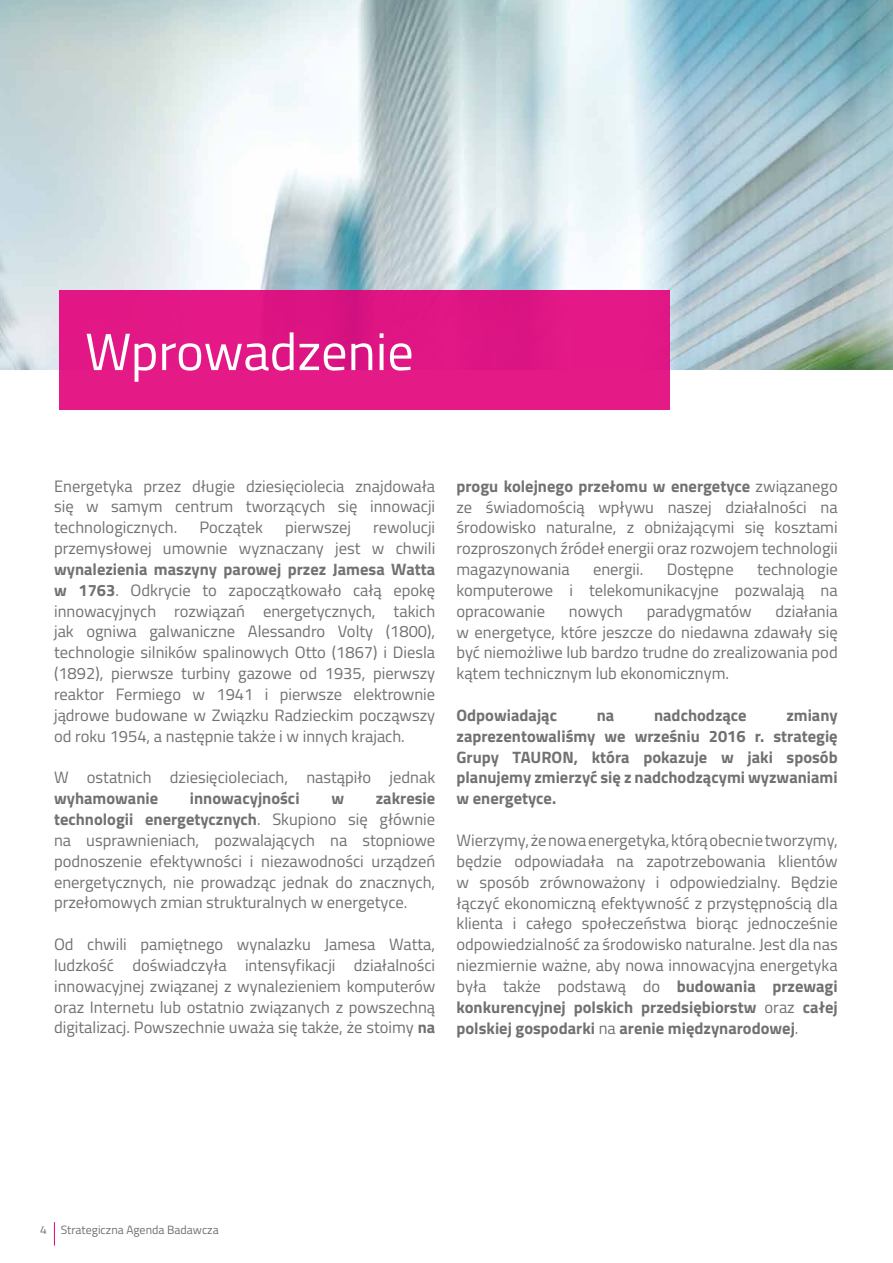
<style>
.page{position:relative;width:893px;height:1263px;background:#fff}
.page>*{position:absolute;margin:0;border:0;box-sizing:border-box;transform-origin:0 0}
.t1{font:52.5px "Titillium";color:#fff}
.t2{font:16.5px/20.9px "Titillium";color:#707172;text-align:justify}
.t3{font:700 16.5px/20.9px "Titillium";color:#707172;text-align:justify}
.t4{font:12px "Titillium";color:#707172}
.s1{font-weight:700}
</style>
<div class="page">
<img style="left:0;top:0;width:893px;height:370px">
<div style="left:60px;top:291px;width:610px;height:119px;background:#e31987"></div>
<svg style="left:54px;top:1222px;width:1px;height:23px"></svg>
<h1 class="t1" style="left:85px;top:313px;width:330px">Wprowadzenie</h1>
<p class="t2" style="left:54px;top:475px;width:383px">Energetyka przez długie dziesięciolecia znajdowała się w samym centrum tworzących się innowacji technologicznych.</p>
<p class="t2" style="left:54px;top:516px;width:383px;text-align:right">rewolucji<br>przemysłowej umownie wyznaczany jest w chwili</p>
<p class="t2" style="left:54px;top:558px;width:383px"><span class="s1">wynalezienia maszyny parowej przez Jamesa Watta w 1763</span>. Odkrycie to zapoczątkowało całą epokę innowacyjnych rozwiązań energetycznych, takich jak ogniwa galwaniczne Alessandro Volty (1800), technologie silników spalinowych Otto (1867) i Diesla (1892), pierwsze turbiny gazowe od 1935, pierwszy reaktor Fermiego w 1941 i pierwsze elektrownie jądrowe budowane w Związku Radzieckim począwszy od roku 1954, a następnie także i w innych krajach.</p>
<p class="t2" style="left:54px;top:766px;width:383px">W ostatnich dziesięcioleciach, nastąpiło jednak</p>
<p class="t3" style="left:54px;top:787px;width:106px">wyhamowanie</p>
<p class="t3" style="left:190px;top:787px;width:111px">innowacyjności</p>
<p class="t3" style="left:331px;top:787px;width:14px">w</p>
<p class="t2" style="left:200px;top:516px;width:65px">Początek</p>
<p class="t2" style="left:285px;top:516px;width:67px">pierwszej</p>
<p class="t2" style="left:54px;top:787px;width:383px;text-indent:322px"><span class="s1">zakresie technologii energetycznych</span>. Skupiono się głównie na usprawnieniach, pozwalających na stopniowe podnoszenie efektywności i niezawodności urządzeń energetycznych, nie prowadząc jednak do znacznych, przełomowych zmian strukturalnych w energetyce.</p>
<p class="t2" style="left:54px;top:933px;width:383px">Od chwili pamiętnego wynalazku Jamesa Watta, ludzkość doświadczyła intensyfikacji działalności innowacyjnej związanej z wynalezieniem komputerów oraz Internetu lub ostatnio związanych z powszechną digitalizacj. Powszechnie uważa się także, że stoimy <span class="s1">na</span></p>
<p class="t2" style="left:456px;top:475px;width:383px"><span class="s1">progu kolejnego przełomu w energetyce</span> związanego ze świadomością wpływu naszej działalności na środowisko naturalne, z obniżającymi się kosztami rozproszonych źródeł energii oraz rozwojem technologii magazynowania</p>
<p class="t2" style="left:456px;top:558px;width:383px;text-indent:300px">technologie komputerowe i telekomunikacyjne pozwalają na opracowanie</p>
<p class="t2" style="left:593px;top:558px;width:52px">energii.</p>
<p class="t2" style="left:667px;top:558px;width:69px">Dostępne</p>
<p class="t2" style="left:569px;top:600px;width:55px">nowych</p>
<p class="t2" style="left:647px;top:600px;width:107px">paradygmatów</p>
<p class="t2" style="left:456px;top:600px;width:383px;text-indent:319px">działania w energetyce, które jeszcze do niedawna zdawały się być niemożliwe lub bardzo trudne do zrealizowania pod kątem technicznym lub ekonomicznym.</p>
<p class="t3" style="left:456px;top:704px;width:102px">Odpowiadając</p>
<p class="t3" style="left:597px;top:704px;width:19px">na</p>
<p class="t3" style="left:654px;top:704px;width:94px">nadchodzące</p>
<p class="t3" style="left:456px;top:704px;width:383px;text-indent:330px">zmiany zaprezentowaliśmy we wrześniu 2016 r. strategię Grupy TAURON, która pokazuje w jaki sposób planujemy zmierzyć się z nadchodzącymi wyzwaniami w energetyce.</p>
<p class="t2" style="left:456px;top:829px;width:383px">Wierzymy, że nowa energetyka, którą obecnie tworzymy, będzie odpowiadała na zapotrzebowania klientów w sposób zrównoważony i odpowiedzialny. Będzie łączyć ekonomiczną efektywność z przystępnością dla klienta i całego społeczeństwa biorąc jednocześnie odpowiedzialność za środowisko naturalne. Jest dla nas niezmiernie ważne, aby nowa innowacyjna energetyka była także podstawą do <span class="s1">budowania przewagi konkurencyjnej polskich przedsiębiorstw</span> oraz <span class="s1">całej polskiej gospodarki</span> na <span class="s1">arenie międzynarodowej</span>.</p>
<p class="t4" style="left:40px;top:1221px;width:180px">4 Strategiczna Agenda Badawcza</p>
</div>
